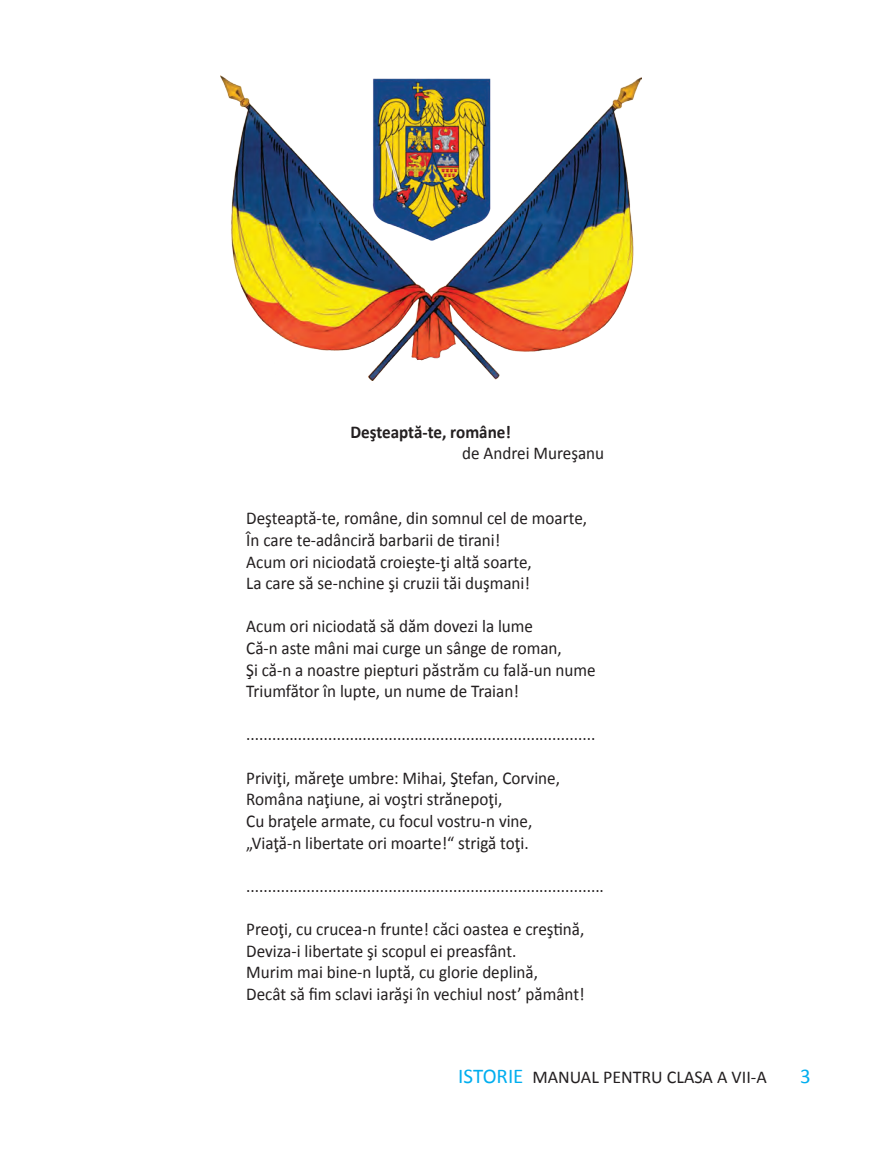
<style>
.page{position:relative;width:893px;height:1149px;background:#fff}
.page>*{position:absolute;margin:0;border:0;box-sizing:border-box;transform-origin:0 0}
.t1{font:21px "Calibri";color:#00aeef}
.t2{font:18px/21.6px "Calibri";color:#231f20;scale:.95 1}
.t3{font:18px "Calibri";color:#231f20}
.t4{font:700 18px "Calibri";color:#231f20;scale:.95 1}
.s1{font-size:21px;color:#00aeef}
</style>
<div class="page">
<img style="left:220px;top:76px;width:421px;height:304px">
<p class="t4" style="left:350px;top:419px;width:171px">Deşteaptă-te, române!</p>
<p class="t2" style="left:462px;top:442px;width:151px">de Andrei Mureşanu</p>
<p class="t2" style="left:246px;top:507px;width:360px">Deşteaptă-te, române, din somnul cel de moarte, În care te-adânciră barbarii de tirani!<br>Acum ori niciodată croieşte-ţi altă soarte,<br>La care să se-nchine şi cruzii tăi duşmani!</p>
<p class="t2" style="left:246px;top:615px;width:369px">Acum ori niciodată să dăm dovezi la lume<br>Că-n aste mâni mai curge un sânge de roman,<br>Şi că-n a noastre piepturi păstrăm cu fală-un nume Triumfător în lupte, un nume de Traian!</p>
<p class="t2" style="left:246px;top:723px;width:369px">.................................................................................</p>
<p class="t2" style="left:246px;top:766px;width:332px">Priviţi, măreţe umbre: Mihai, Ştefan, Corvine, Româna naţiune, ai voştri strănepoţi,<br>Cu braţele armate, cu focul vostru-n vine, „Viaţă-n libertate ori moarte!“ strigă toţi.</p>
<p class="t2" style="left:246px;top:874px;width:378px">...................................................................................</p>
<p class="t2" style="left:246px;top:917px;width:358px">Preoţi, cu crucea-n frunte! căci oastea e creştină, Deviza-i libertate şi scopul ei preasfânt.<br>Murim mai bine-n luptă, cu glorie deplină,<br>Decât să fim sclavi iarăşi în vechiul nost’ pământ!</p>
<p class="t3" style="left:458px;top:1064px;width:310px"><span class="s1">ISTORIE</span> MANUAL PENTRU CLASA A VII-A</p>
<p class="t1" style="left:800px;top:1061px;width:12px">3</p>
</div>
